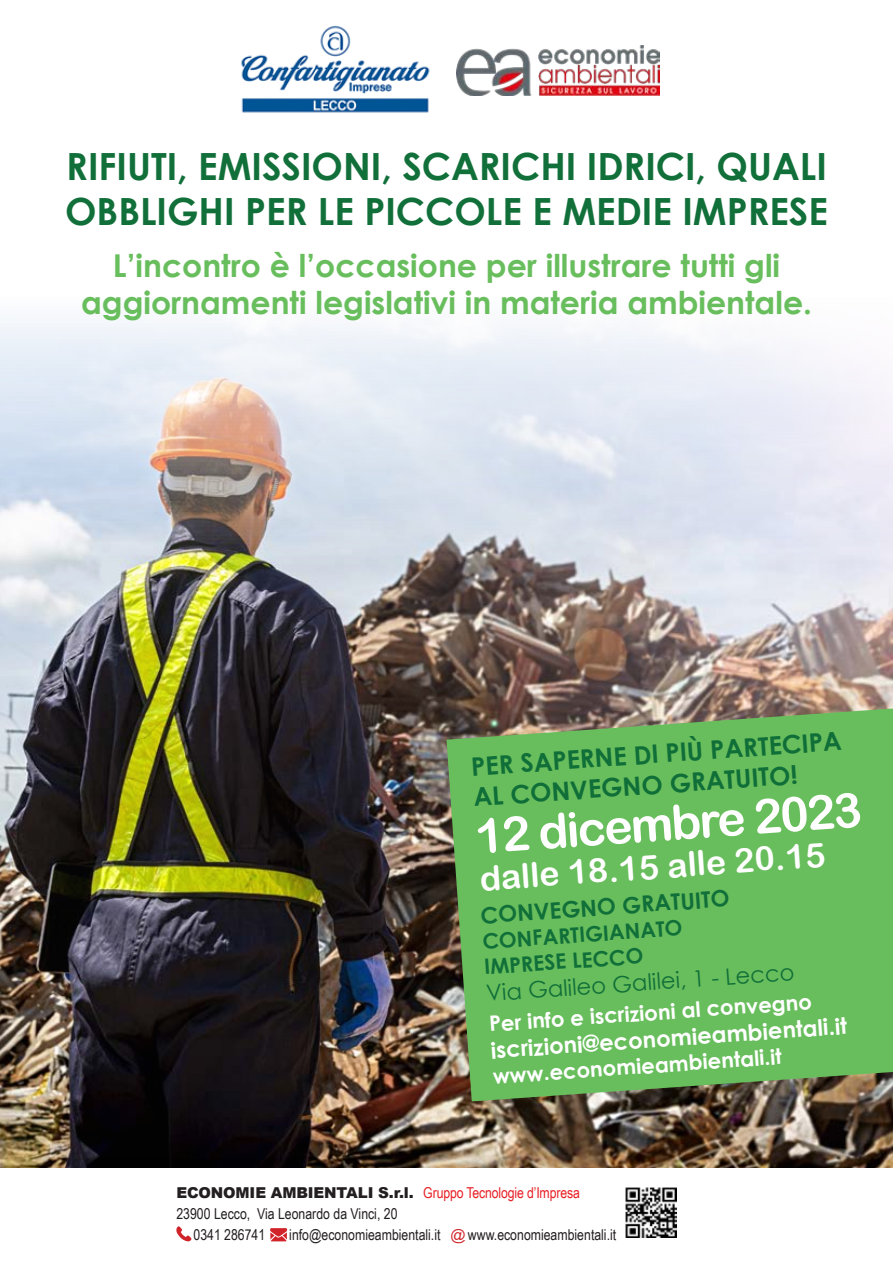
<style>
.page{position:relative;width:893px;height:1263px;background:#fff}
.page>*{position:absolute;margin:0;border:0;box-sizing:border-box;transform-origin:0 0}
.t1{font:48px "Arial Rounded MT Bold";color:#fff}
.t2{font:700 37.5px/45px "Century Gothic";color:#116f39}
.t3{font:33.9px "Arial Rounded MT Bold";color:#fff}
.t4{font:700 31.5px/37.5px "Century Gothic";color:#68be5c;text-align:center}
.t5{font:700 25.5px/30.5px "Century Gothic";color:#106e38}
.t6{font:700 22.65px "Century Gothic";color:#fff}
.t7{font:22.65px "Century Gothic";color:#116f39}
.t8{font:700 22.65px "Century Gothic";color:#116f39}
.t9{font:700 21.15px "Century Gothic";color:#fff}
.t10{font:700 21.15px/25.5px "Century Gothic";color:#116f39}
.t11{font:15px "Arial Narrow";color:#231f20}
.t12{font:15px "Arial Narrow";letter-spacing:-.01em;color:#e81e24}
.s1{font-family:"Arial";font-weight:900;color:#231f20}
.s2{font-family:"Arial";color:#d1232a}
</style>
<div class="page">
<img style="left:0;top:319px;width:893px;height:849px">
<img style="left:626px;top:1187px;width:51px;height:51px">
<img style="left:241px;top:26px;width:189px;height:87px">
<svg style="left:446px;top:708px;width:447px;height:393px;background:#69b45b"></svg>
<svg style="left:270px;top:1228px;width:17px;height:13px"></svg>
<svg style="left:176px;top:1226px;width:15px;height:15px"></svg>
<img style="left:456px;top:46px;width:204px;height:49px">
<h2 class="t2" style="left:65px;top:142px;width:764px">RIFIUTI, EMISSIONI, SCARICHI IDRICI, QUALI<br>OBBLIGHI PER LE PICCOLE E MEDIE IMPRESE</h2>
<h3 class="t4" style="left:81px;top:245px;width:732px">L’incontro è l’occasione per illustrare tutti gli aggiornamenti legislativi in materia ambientale.</h3>
<h3 class="t5" style="left:470px;top:750px;width:373px;rotate:-4deg">PER SAPERNE DI PIÙ PARTECIPA<br>AL CONVEGNO GRATUITO!</h3>
<h1 class="t1" style="left:473px;top:808px;width:389px;rotate:-4deg">12 dicembre 2023</h1>
<h3 class="t3" style="left:478px;top:859px;width:348px;rotate:-4deg">dalle 18.15 alle 20.15</h3>
<h3 class="t8" style="left:479px;top:898px;width:251px;rotate:-4deg">CONVEGNO GRATUITO</h3>
<h3 class="t10" style="left:481px;top:928px;width:202px;rotate:-4deg">CONFARTIGIANATO<br>IMPRESE LECCO</h3>
<h3 class="t7" style="left:485px;top:977px;width:310px;rotate:-4deg">Via Galileo Galilei, 1 - Lecco</h3>
<h3 class="t9" style="left:488px;top:1008px;width:325px;rotate:-4deg">Per info e iscrizioni al convegno</h3>
<h3 class="t6" style="left:490px;top:1033px;width:358px;rotate:-4deg">iscrizioni@economieambientali.it</h3>
<h3 class="t9" style="left:492px;top:1060px;width:291px;rotate:-4deg">www.economieambientali.it</h3>
<p class="t12" style="left:176px;top:1182px;width:405px"><span class="s1">ECONOMIE AMBIENTALI S.r.l.</span> Gruppo Tecnologie d’Impresa</p>
<p class="t11" style="left:176px;top:1203px;width:223px">23900 Lecco, Via Leonardo da Vinci, 20</p>
<p class="t11" style="left:193px;top:1224px;width:73px">0341 286741</p>
<p class="t11" style="left:289px;top:1224px;width:153px">info@economieambientali.it</p>
<p class="t11" style="left:451px;top:1224px;width:167px"><span class="s2">@</span> www.economieambientali.it</p>
</div>
